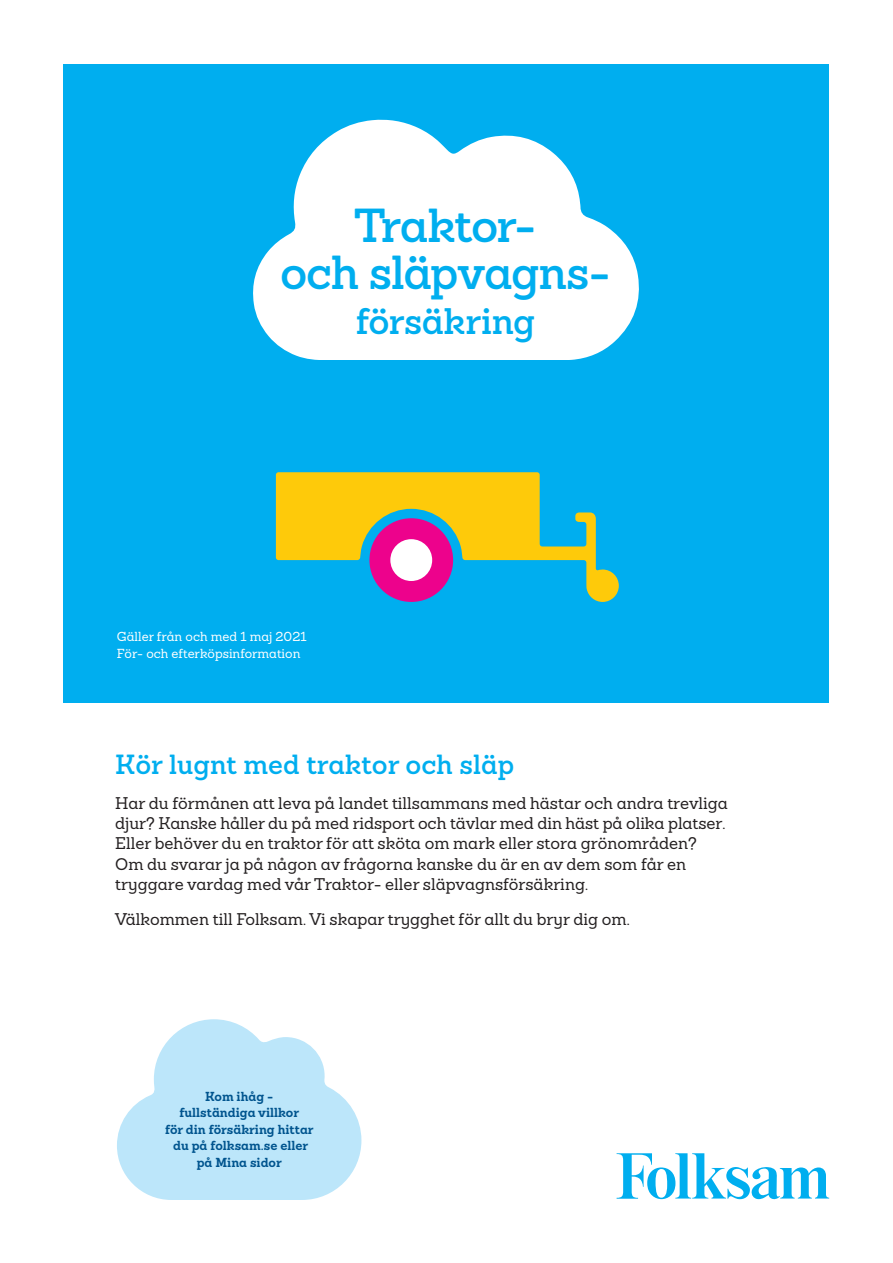
<style>
.page{position:relative;width:893px;height:1263px;background:#fff}
.page>*{position:absolute;margin:0;border:0;box-sizing:border-box;transform-origin:0 0}
.Omslag_Superrubrik_4{font:600 46.5px/46.5px "Sanchez Folksam";letter-spacing:-.025em;color:#00aeef;text-align:center}
.Omslag_Rubrik_24_26{font:600 36px "Sanchez Folksam";letter-spacing:-.01em;color:#00aeef}
.Rubrik_3_18_20__R1{font:600 27px "Sanchez Folksam";color:#00aeef}
.Ingress_Text_11_14{font:500 16.5px/20.2px "Sanchez Folksam";color:#231f20}
.t1{font:700 12.75px/16.5px "Sanchez Folksam";color:#00548e;text-align:center}
.Omslag_Gäller_fr_o_m{font:500 12.75px "Sanchez Folksam";color:#fff}
</style>
<div class="page">
<svg style="left:617px;top:1153px;width:212px;height:47px"></svg>
<svg style="left:117px;top:1019px;width:244px;height:181px"></svg>
<div style="left:64px;top:64px;width:765px;height:638px;background:#00aeef"></div>
<svg style="left:253px;top:120px;width:386px;height:240px;fill:#fff"></svg>
<svg style="left:276px;top:472px;width:343px;height:130px"></svg>
<p class="Omslag_Superrubrik_4" style="left:280px;top:202px;width:332px">Traktor-<br>och släpvagns-</p>
<p class="Omslag_Rubrik_24_26" style="left:356px;top:297px;width:181px">försäkring</p>
<p class="Omslag_Gäller_fr_o_m" style="left:117px;top:628px;width:191px">Gäller från och med 1 maj 2021</p>
<p class="Omslag_Gäller_fr_o_m" style="left:117px;top:645px;width:185px">För- och efterköpsinformation</p>
<p class="Rubrik_3_18_20__R1" style="left:115px;top:746px;width:401px">Kör lugnt med traktor och släp</p>
<p class="Ingress_Text_11_14" style="left:115px;top:793px;width:614px">Har du förmånen att leva på landet tillsammans med hästar och andra trevliga djur? Kanske håller du på med ridsport och tävlar med din häst på olika platser.<br>Eller behöver du en traktor för att sköta om mark eller stora grönområden?<br>Om du svarar ja på någon av frågorna kanske du är en av dem som får en tryggare vardag med vår Traktor- eller släpvagnsförsäkring.</p>
<p class="Ingress_Text_11_14" style="left:115px;top:909px;width:517px">Välkommen till Folksam. Vi skapar trygghet för allt du bryr dig om.</p>
<p class="t1" style="left:165px;top:1088px;width:150px">Kom ihåg -<br>fullständiga villkor<br>för din försäkring hittar du på folksam.se eller på Mina sidor</p>
</div>
